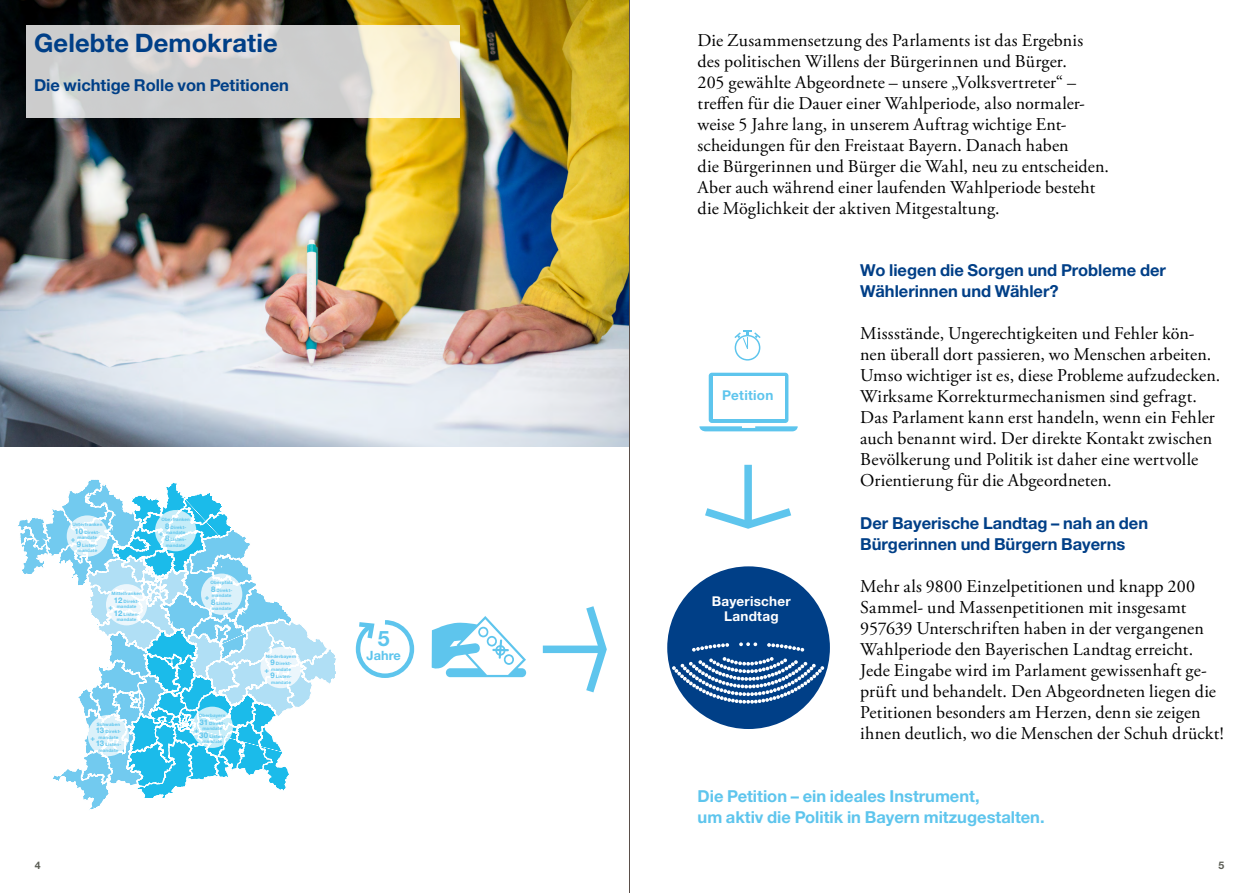
<style>
.page{position:relative;width:1259px;height:893px;background:#fff}
.page>*{position:absolute;margin:0;border:0;box-sizing:border-box;transform-origin:0 0}
.t1{font:700 25.5px "Helvetica Neue LTW1 G";letter-spacing:.005em;color:#003f87}
.t2{font:700 21.3px "Helvetica Neue LTW1 G";color:#5ec5ed}
.t3{font:18px/21px "Adobe Garamond Pro";letter-spacing:.01em;color:#000}
.t4{font:700 16.5px/21px "Helvetica Neue LTW1 G";color:#003f87}
.t5{font:700 16.5px/21px "Helvetica Neue LTW1 G";color:#5ec5ed}
.t6{font:700 13.5px/15px "Helvetica Neue LTW1 G";letter-spacing:.02em;color:#fff;text-align:center}
.t7{font:700 13.5px "Helvetica Neue LTW1 G";letter-spacing:.015em;color:#5ec5ed}
.t8{font:700 12.75px "Helvetica Neue LTW1 G";color:#5ec5ed}
.t9{font:700 10.5px "Helvetica Neue LTW1 G";color:#5c5e56}
.t10{font:700 7.8px "Helvetica Neue LTW1 G";color:#5ec5ed}
.t11{font:700 4.5px/7.8px "Helvetica Neue LTW1 G";letter-spacing:.03em;color:#5ec5ed;text-align:center}
.s1{font-size:7.8px}
</style>
<div class="page">
<img style="left:0;top:0;width:629px;height:446px">
<svg style="left:26px;top:26px;width:434px;height:92px;background:#d9d7d1"></svg>
<div style="left:667px;top:566px;width:163px;height:163px;background:#003f87;border-radius:50%"></div>
<svg style="left:355px;top:620px;width:60px;height:58px"></svg>
<svg style="left:432px;top:616px;width:94px;height:61px"></svg>
<svg style="left:672px;top:642px;width:152px;height:62px"></svg>
<svg style="left:708px;top:373px;width:80px;height:50px"></svg>
<div style="left:713px;top:377px;width:71px;height:42px;background:#fff"></div>
<svg style="left:699px;top:426px;width:98px;height:5px"></svg>
<svg style="left:580px;top:606px;width:27px;height:87px"></svg>
<div style="left:734px;top:335px;width:26px;height:26px;border:1px solid #5ec5ed;border-radius:50%"></div>
<svg style="left:734px;top:331px;width:26px;height:19px"></svg>
<svg style="left:18px;top:480px;width:318px;height:330px"></svg>
<svg style="left:67px;top:515px;width:41px;height:42px"></svg>
<svg style="left:155px;top:510px;width:41px;height:41px"></svg>
<svg style="left:106px;top:584px;width:41px;height:41px"></svg>
<svg style="left:201px;top:573px;width:41px;height:42px"></svg>
<svg style="left:260px;top:647px;width:42px;height:41px"></svg>
<svg style="left:192px;top:707px;width:41px;height:41px"></svg>
<svg style="left:88px;top:715px;width:41px;height:41px"></svg>
<div style="left:543px;top:646px;width:58px;height:7px;background:#5ec5ed"></div>
<svg style="left:705px;top:508px;width:87px;height:21px"></svg>
<div style="left:744px;top:465px;width:8px;height:58px;background:#5ec5ed"></div>
<hr style="left:629px;top:0;width:1px;height:893px;background:#5a4f4a">
<h1 class="t1" style="left:34px;top:27px;width:245px">Gelebte Demokratie</h1>
<p class="t4" style="left:34px;top:75px;width:256px">Die wichtige Rolle von Petitionen</p>
<p class="t11" style="left:72px;top:521px;width:32px">Unterfranken<br><span class="s1">10</span> Direkt-</p>
<p class="t11" style="left:77px;top:534px;width:23px;text-align:left">mandate<br><span class="s1">9</span> Listen-</p>
<p class="t11" style="left:77px;top:546px;width:21px">mandate</p>
<p class="t10" style="left:71px;top:534px;width:6px">+</p>
<p class="t11" style="left:161px;top:515px;width:30px">Oberfranken<br><span class="s1">8</span> Direkt-</p>
<p class="t11" style="left:165px;top:528px;width:23px;text-align:left">mandate<br><span class="s1">8</span> Listen-</p>
<p class="t11" style="left:166px;top:541px;width:21px">mandate</p>
<p class="t10" style="left:159px;top:529px;width:6px">+</p>
<p class="t11" style="left:111px;top:589px;width:32px">Mittelfranken<br><span class="s1">12</span> Direkt-</p>
<p class="t11" style="left:114px;top:602px;width:27px">mandate<br><span class="s1">12</span> Listen-</p>
<p class="t11" style="left:117px;top:615px;width:21px">mandate</p>
<p class="t10" style="left:109px;top:603px;width:6px">+</p>
<p class="t11" style="left:210px;top:579px;width:24px;text-align:left">Oberpfalz<br><span class="s1">8</span> Direkt-</p>
<p class="t11" style="left:211px;top:592px;width:23px;text-align:left">mandate<br><span class="s1">8</span> Listen-</p>
<p class="t11" style="left:212px;top:605px;width:21px">mandate</p>
<p class="t10" style="left:205px;top:592px;width:6px">+</p>
<p class="t11" style="left:96px;top:720px;width:27px;text-align:left">Schwaben<br><span class="s1">13</span> Direkt-</p>
<p class="t11" style="left:96px;top:733px;width:27px">mandate<br><span class="s1">13</span> Listen-</p>
<p class="t11" style="left:98px;top:746px;width:21px">mandate</p>
<p class="t10" style="left:90px;top:733px;width:6px">+</p>
<p class="t11" style="left:199px;top:712px;width:28px;text-align:left">Oberbayern<br><span class="s1">31</span> Direkt-</p>
<p class="t11" style="left:199px;top:725px;width:27px">mandate<br><span class="s1">30</span> Listen-</p>
<p class="t11" style="left:202px;top:738px;width:21px">mandate</p>
<p class="t10" style="left:194px;top:725px;width:6px">+</p>
<p class="t11" style="left:266px;top:652px;width:32px">Niederbayern<br><span class="s1">9</span> Direkt-</p>
<p class="t11" style="left:270px;top:665px;width:23px;text-align:left">mandate<br><span class="s1">9</span> Listen-</p>
<p class="t11" style="left:271px;top:678px;width:21px">mandate</p>
<p class="t10" style="left:264px;top:666px;width:6px">+</p>
<p class="t2" style="left:378px;top:625px;width:13px">5</p>
<p class="t8" style="left:367px;top:648px;width:36px">Jahre</p>
<p class="t3" style="left:697px;top:30px;width:413px">Die Zusammensetzung des Parlaments ist das Ergebnis des politischen Willens der Bürgerinnen und Bürger.<br>205 gewählte Abgeordnete – unsere „Volksvertreter“ – treffen für die Dauer einer Wahlperiode, also normaler&shy;weise 5 Jahre lang, in unserem Auftrag wichtige Ent-- scheidungen für den Freistaat Bayern. Danach haben<br>die Bürgerinnen und Bürger die Wahl, neu zu entscheiden.<br>Aber auch während einer laufenden Wahlperiode besteht die Möglichkeit der aktiven Mitgestaltung.</p>
<p class="t7" style="left:722px;top:387px;width:53px">Petition</p>
<p class="t6" style="left:712px;top:593px;width:80px">Bayerischer<br>Landtag</p>
<p class="t4" style="left:860px;top:260px;width:307px">Wo liegen die Sorgen und Probleme der<br>Wählerinnen und Wähler?</p>
<p class="t3" style="left:860px;top:324px;width:362px">Missstände, Ungerechtigkeiten und Fehler kön&shy;nen überall dort passieren, wo Menschen arbeiten.<br>Umso wichtiger ist es, diese Probleme aufzudecken.<br>Wirksame Korrekturmechanismen sind gefragt.<br>Das Parlament kann erst handeln, wenn ein Fehler auch benannt wird. Der direkte Kontakt zwischen Bevölkerung und Politik ist daher eine wertvolle Orientierung für die Abgeordneten.</p>
<p class="t4" style="left:860px;top:513px;width:289px">Der Bayerische Landtag – nah an den<br>Bürgerinnen und Bürgern Bayerns</p>
<p class="t3" style="left:860px;top:577px;width:365px">Mehr als 9800 Einzelpetitionen und knapp 200<br>Sammel- und Massenpetitionen mit insgesamt 957639 Unterschriften haben in der vergangenen Wahlperiode den Bayerischen Landtag erreicht.<br>Jede Eingabe wird im Parlament gewissenhaft ge&shy;prüft und behandelt. Den Abgeordneten liegen die Petitionen besonders am Herzen, denn sie zeigen ihnen deutlich, wo die Menschen der Schuh drückt!</p>
<p class="t5" style="left:697px;top:785px;width:348px">Die Petition – ein ideales Instrument,<br>um aktiv die Politik in Bayern mitzugestalten.</p>
<p class="t9" style="left:35px;top:858px;width:7px">4</p>
<p class="t9" style="left:1218px;top:858px;width:7px">5</p>
</div>
